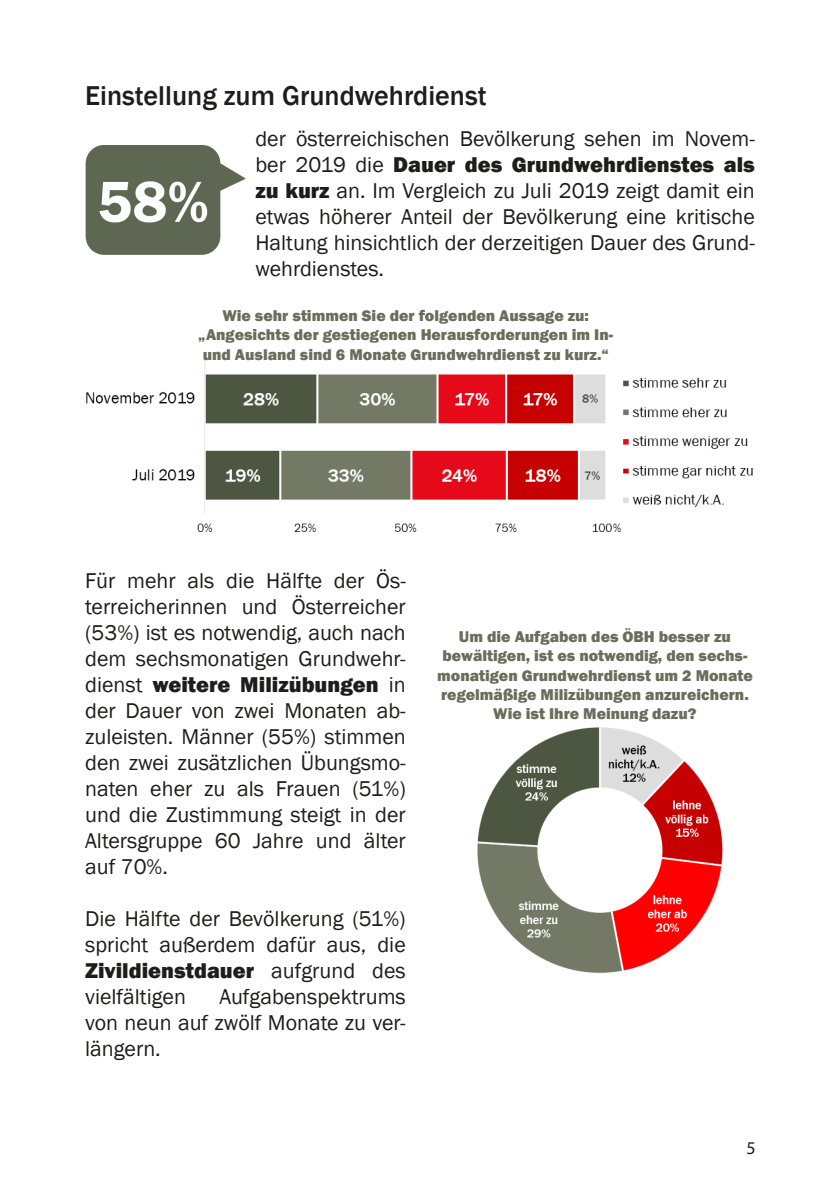
<style>
.page{position:relative;width:840px;height:1191px;background:#fff}
.page>*{position:absolute;margin:0;border:0;box-sizing:border-box;transform-origin:0 0}
.t1{font:500 28px "Franklin Gothic";color:#1d1d1b}
.t2{font:22px/26px "Franklin Gothic";color:#1d1d1b;text-align:justify}
.t3{font:18px "Myriad Pro";color:#1d1d1b}
.t4{font:800 16px/19.2px "Franklin Gothic";color:#686e5a;text-align:center}
.s1{font-weight:800}
</style>
<div class="page">
<img style="left:86px;top:360px;width:667px;height:172px">
<img style="left:477px;top:727px;width:246px;height:246px">
<img style="left:85px;top:146px;width:160px;height:109px">
<p class="t1" style="left:85px;top:78px;width:403px">Einstellung zum Grundwehrdienst</p>
<p class="t2" style="left:255px;top:126px;width:500px">der österreichischen Bevölkerung sehen im Novem&shy;ber 2019 die <span class="s1">Dauer des Grundwehrdienstes als zu kurz</span> an. Im Vergleich zu Juli 2019 zeigt damit ein etwas höherer Anteil der Bevölkerung eine kritische Haltung hinsichtlich der derzeitigen Dauer des Grund&shy;wehrdienstes.</p>
<p class="t4" style="left:198px;top:306px;width:416px">Wie sehr stimmen Sie der folgenden Aussage zu: „Angesichts der gestiegenen Herausforderungen im In&shy;und Ausland sind 6 Monate Grundwehrdienst zu kurz.“</p>
<p class="t2" style="left:85px;top:568px;width:322px">Für mehr als die Hälfte der Ös&shy;terreicherinnen und Österreicher (53%) ist es notwendig, auch nach dem sechsmonatigen Grundwehr&shy;dienst <span class="s1">weitere Milizübungen</span> in der Dauer von zwei Monaten ab&shy;zuleisten. Männer (55%) stimmen den zwei zusätzlichen Übungsmo&shy;naten eher zu als Frauen (51%) und die Zustimmung steigt in der Altersgruppe 60 Jahre und älter auf 70%.</p>
<p class="t2" style="left:85px;top:906px;width:322px">Die Hälfte der Bevölkerung (51%) spricht außerdem dafür aus, die <span class="s1">Zivildienstdauer</span> aufgrund des vielfältigen</p>
<p class="t2" style="left:85px;top:984px;width:322px;text-indent:134px">Aufgabenspektrums von neun auf zwölf Monate zu ver&shy;längern.</p>
<p class="t4" style="left:437px;top:627px;width:317px">Um die Aufgaben des ÖBH besser zu bewältigen, ist es notwendig, den sechs&shy;monatigen Grundwehrdienst um 2 Monate regelmäßige Milizübungen anzureichern.<br>Wie ist Ihre Meinung dazu?</p>
<p class="t3" style="left:746px;top:1136px;width:11px">5</p>
</div>
